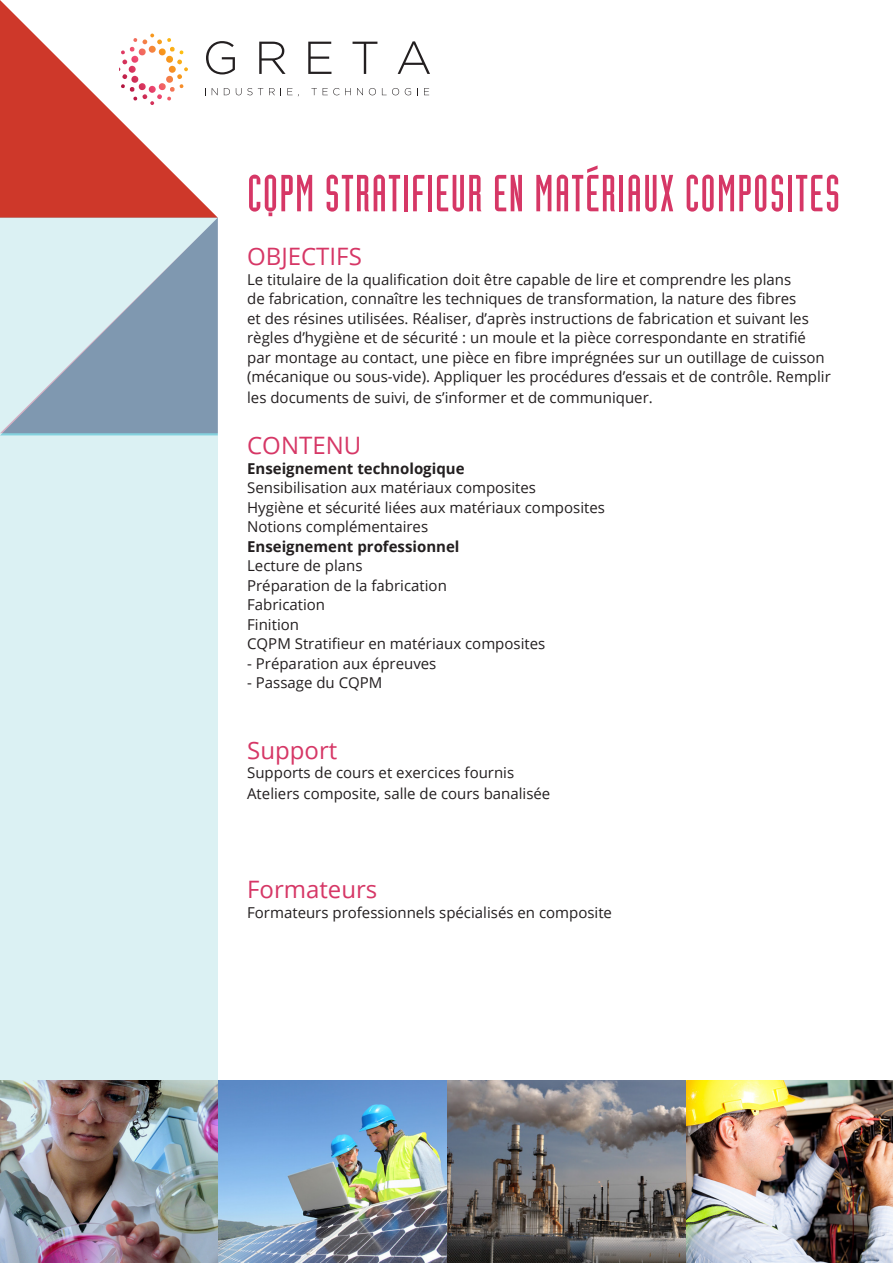
<style>
.page{position:relative;width:893px;height:1263px;background:#fff}
.page>*{position:absolute;margin:0;border:0;box-sizing:border-box;transform-origin:0 0}
.t1{font:51px "Industria Solid";letter-spacing:.03em;color:#d63766}
.Titre_droite{font:24px "Open Sans";color:#d63766}
.Texte_courant{font:15px/19.5px "Open Sans";color:#231f20}
.Texte_courant-2{font:700 15px "Open Sans";color:#231f20}
</style>
<div class="page">
<svg style="left:218px;top:41px;width:17px;height:33px"></svg>
<svg style="left:259px;top:42px;width:27px;height:32px"></svg>
<svg style="left:308px;top:42px;width:23px;height:32px"></svg>
<svg style="left:353px;top:42px;width:24px;height:32px"></svg>
<svg style="left:398px;top:41px;width:32px;height:33px"></svg>
<svg style="left:224px;top:88px;width:6px;height:7px"></svg>
<svg style="left:236px;top:88px;width:16px;height:7px"></svg>
<svg style="left:269px;top:88px;width:6px;height:7px"></svg>
<svg style="left:287px;top:88px;width:5px;height:7px"></svg>
<svg style="left:311px;top:88px;width:6px;height:7px"></svg>
<svg style="left:323px;top:88px;width:28px;height:7px"></svg>
<svg style="left:357px;top:88px;width:6px;height:7px"></svg>
<svg style="left:369px;top:88px;width:7px;height:7px"></svg>
<svg style="left:382px;top:88px;width:17px;height:7px"></svg>
<svg style="left:405px;top:88px;width:6px;height:7px"></svg>
<svg style="left:424px;top:88px;width:5px;height:7px"></svg>
<img style="left:218px;top:1080px;width:675px;height:183px">
<img style="left:0;top:435px;width:218px;height:828px">
<svg style="left:0;top:0;width:218px;height:218px"></svg>
<svg style="left:0;top:218px;width:218px;height:217px;background:#adc4d1"></svg>
<p class="t1" style="left:247px;top:165px;width:594px">CQPM STRATIFIEUR EN MATÉRIAUX COMPOSITES</p>
<p class="Titre_droite" style="left:247px;top:240px;width:116px">OBJECTIFS</p>
<p class="Texte_courant" style="left:247px;top:269px;width:585px">Le titulaire de la qualification doit être capable de lire et comprendre les plans<br>de fabrication, connaître les techniques de transformation, la nature des fibres<br>et des résines utilisées. Réaliser, d’après instructions de fabrication et suivant les règles d’hygiène et de sécurité : un moule et la pièce correspondante en stratifié par montage au contact, une pièce en fibre imprégnées sur un outillage de cuisson (mécanique ou sous-vide). Appliquer les procédures d’essais et de contrôle. Remplir</p>
<p class="Texte_courant" style="left:247px;top:387px;width:407px">les documents de suivi, de s’informer et de communiquer.</p>
<p class="Titre_droite" style="left:247px;top:429px;width:116px">CONTENU</p>
<p class="Texte_courant-2" style="left:247px;top:457px;width:219px">Enseignement technologique</p>
<p class="Texte_courant" style="left:247px;top:477px;width:290px">Sensibilisation aux matériaux composites</p>
<p class="Texte_courant" style="left:247px;top:497px;width:359px">Hygiène et sécurité liées aux matériaux composites</p>
<p class="Texte_courant" style="left:247px;top:516px;width:183px">Notions complémentaires</p>
<p class="Texte_courant-2" style="left:247px;top:535px;width:214px">Enseignement professionnel</p>
<p class="Texte_courant" style="left:247px;top:555px;width:117px">Lecture de plans</p>
<p class="Texte_courant" style="left:247px;top:575px;width:201px">Préparation de la fabrication</p>
<p class="Texte_courant" style="left:247px;top:594px;width:80px">Fabrication</p>
<p class="Texte_courant" style="left:247px;top:614px;width:53px">Finition</p>
<p class="Texte_courant" style="left:247px;top:633px;width:300px">CQPM Stratifieur en matériaux composites</p>
<p class="Texte_courant" style="left:247px;top:653px;width:191px">- Préparation aux épreuves</p>
<p class="Texte_courant" style="left:247px;top:672px;width:137px">- Passage du CQPM</p>
<p class="Titre_droite" style="left:247px;top:733px;width:92px">Support</p>
<p class="Texte_courant" style="left:247px;top:762px;width:269px">Supports de cours et exercices fournis</p>
<p class="Texte_courant" style="left:247px;top:783px;width:305px">Ateliers composite, salle de cours banalisée</p>
<p class="Titre_droite" style="left:247px;top:873px;width:132px">Formateurs</p>
<p class="Texte_courant" style="left:247px;top:902px;width:366px">Formateurs professionnels spécialisés en composite</p>
</div>
